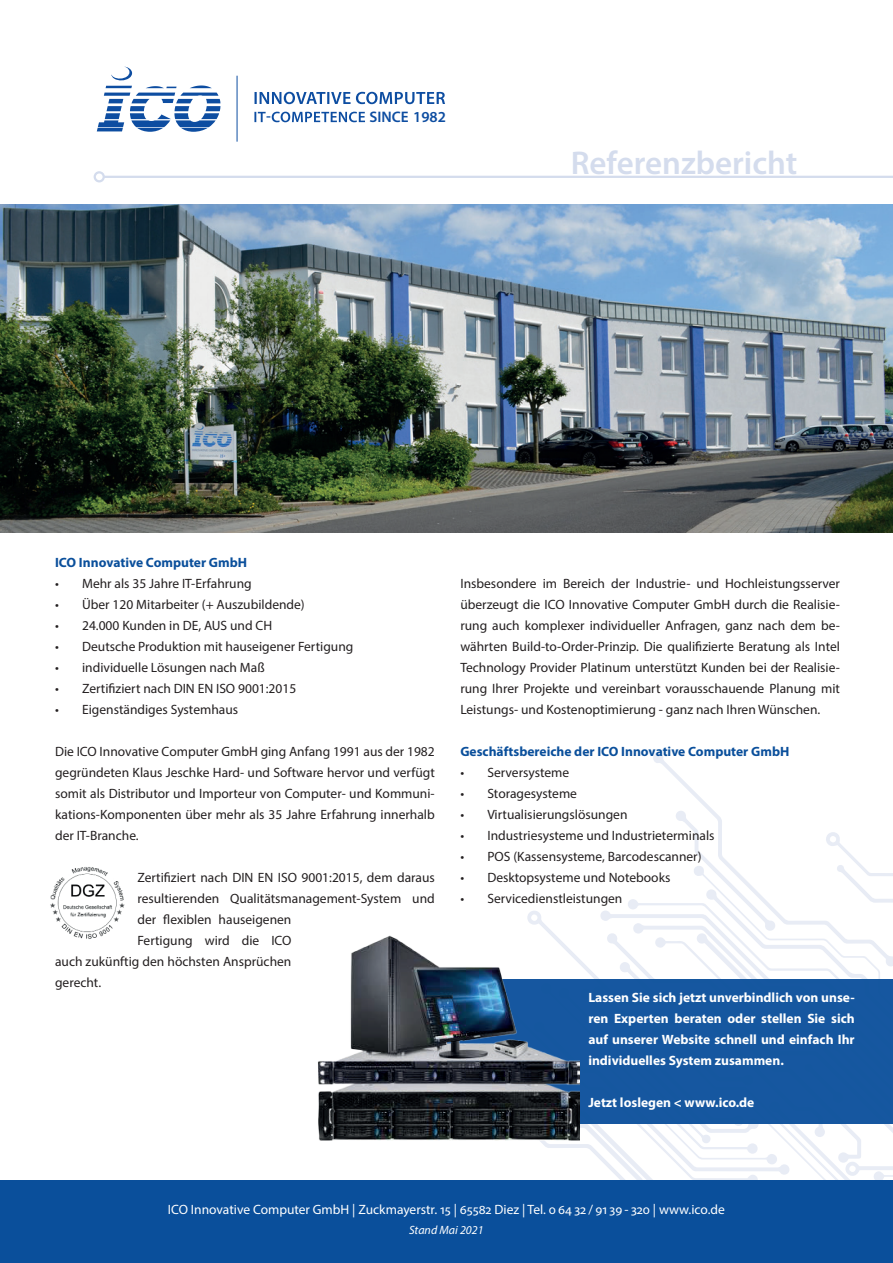
<style>
.page{position:relative;width:893px;height:1263px;background:#fff}
.page>*{position:absolute;margin:0;border:0;box-sizing:border-box;transform-origin:0 0}
.t1{font:600 33px "Myriad Pro";color:#d4dced}
.t2{font:600 15.3px "Myriad Pro";color:#0d4da1}
.t3{font:13.5px/21px "Myriad Pro";color:#231f20;text-align:justify}
.t4{font:700 13.5px/21px "Myriad Pro";color:#fff;text-align:justify}
.t5{font:13.5px "Myriad Pro";color:#fff}
.t6{font:700 13.5px "Myriad Pro";color:#0a4f9b}
.t7{font:italic 12px "Myriad Pro";color:#fff}
</style>
<div class="page">
<svg style="left:653px;top:753px;width:61px;height:58px"></svg>
<svg style="left:527px;top:811px;width:366px;height:369px"></svg>
<div style="left:0;top:1180px;width:893px;height:83px;background:#0a4f9b"></div>
<hr style="left:104px;top:176px;width:789px;height:2px;background:#d4dced">
<div style="left:94px;top:171px;width:11px;height:11px;border:2px solid #d4dced;border-radius:50%"></div>
<svg style="left:97px;top:67px;width:123px;height:65px"></svg>
<hr style="left:237px;top:76px;width:1px;height:66px;background:#0d4da1">
<svg style="left:255px;top:92px;width:190px;height:12px"></svg>
<svg style="left:254px;top:112px;width:111px;height:10px"></svg>
<img style="left:0;top:205px;width:893px;height:327px">
<div style="left:447px;top:979px;width:446px;height:144px;background:#1657a0"></div>
<img style="left:318px;top:933px;width:262px;height:209px">
<img style="left:50px;top:867px;width:75px;height:72px">
<p class="t2" style="left:369px;top:107px;width:78px">SINCE 1982</p>
<h1 class="t1" style="left:571px;top:142px;width:228px">Referenzbericht</h1>
<p class="t6" style="left:55px;top:553px;width:194px">ICO Innovative Computer GmbH</p>
<p class="t3" style="left:55px;top:572px;width:198px">• Mehr als 35 Jahre IT-Erfahrung</p>
<p class="t3" style="left:55px;top:593px;width:251px">• Über 120 Mitarbeiter (+ Auszubildende)</p>
<p class="t3" style="left:55px;top:614px;width:219px">• 24.000 Kunden in DE, AUS und CH</p>
<p class="t3" style="left:55px;top:635px;width:300px">• Deutsche Produktion mit hauseigener Fertigung</p>
<p class="t3" style="left:55px;top:656px;width:211px">• individuelle Lösungen nach Maß</p>
<p class="t3" style="left:55px;top:677px;width:243px">• Zertifiziert nach DIN EN ISO 9001:2015</p>
<p class="t3" style="left:55px;top:698px;width:185px">• Eigenständiges Systemhaus</p>
<p class="t3" style="left:55px;top:740px;width:381px">Die ICO Innovative Computer GmbH ging Anfang 1991 aus der 1982 gegründeten Klaus Jeschke Hard- und Software hervor und verfügt somit als Distributor und Importeur von Computer- und Kommuni&shy;kations-Komponenten über mehr als 35 Jahre Erfahrung innerhalb der IT-Branche.</p>
<p class="t3" style="left:137px;top:866px;width:299px">Zertifiziert nach DIN EN ISO 9001:2015, dem daraus</p>
<p class="t3" style="left:137px;top:887px;width:299px">resultierenden Qualitätsmanagement-System und</p>
<p class="t3" style="left:137px;top:908px;width:155px">der flexiblen hauseigenen</p>
<p class="t3" style="left:137px;top:929px;width:155px">Fertigung wird die ICO</p>
<p class="t3" style="left:55px;top:950px;width:238px">auch zukünftig den höchsten Ansprüchen</p>
<p class="t3" style="left:55px;top:971px;width:48px">gerecht.</p>
<p class="t3" style="left:460px;top:572px;width:381px">Insbesondere im Bereich der Industrie- und Hochleistungsserver überzeugt die ICO Innovative Computer GmbH durch die Realisie&shy;rung auch komplexer individueller Anfragen, ganz nach dem be&shy;währten Build-to-Order-Prinzip. Die qualifizierte Beratung als Intel Technology Provider Platinum unterstützt Kunden bei der Realisie&shy;rung Ihrer Projekte und vereinbart vorausschauende Planung mit Leistungs- und Kostenoptimierung - ganz nach Ihren Wünschen.</p>
<p class="t6" style="left:460px;top:742px;width:331px">Geschäftsbereiche der ICO Innovative Computer GmbH</p>
<p class="t3" style="left:460px;top:761px;width:110px">• Serversysteme</p>
<p class="t3" style="left:460px;top:782px;width:118px">• Storagesysteme</p>
<p class="t3" style="left:460px;top:803px;width:169px">• Virtualisierungslösungen</p>
<p class="t3" style="left:460px;top:825px;width:256px">• Industriesysteme und Industrieterminals</p>
<p class="t3" style="left:460px;top:846px;width:243px">• POS (Kassensysteme, Barcodescanner)</p>
<p class="t3" style="left:460px;top:867px;width:212px">• Desktopsysteme und Notebooks</p>
<p class="t3" style="left:460px;top:888px;width:164px">• Servicedienstleistungen</p>
<p class="t4" style="left:588px;top:986px;width:268px">Lassen Sie sich jetzt unverbindlich von unse&shy;ren Experten beraten oder stellen Sie sich auf unserer Website schnell und einfach Ihr individuelles System zusammen.</p>
<p class="t4" style="left:588px;top:1091px;width:168px">Jetzt loslegen &lt; www.ico.de</p>
<p class="t5" style="left:168px;top:1201px;width:558px">ICO Innovative Computer GmbH | Zuckmayerstr. 15 | 65582 Diez | Tel. 0 64 32 / 91 39 - 320 | www.ico.de</p>
<p class="t7" style="left:409px;top:1222px;width:76px">Stand Mai 2021</p>
</div>
